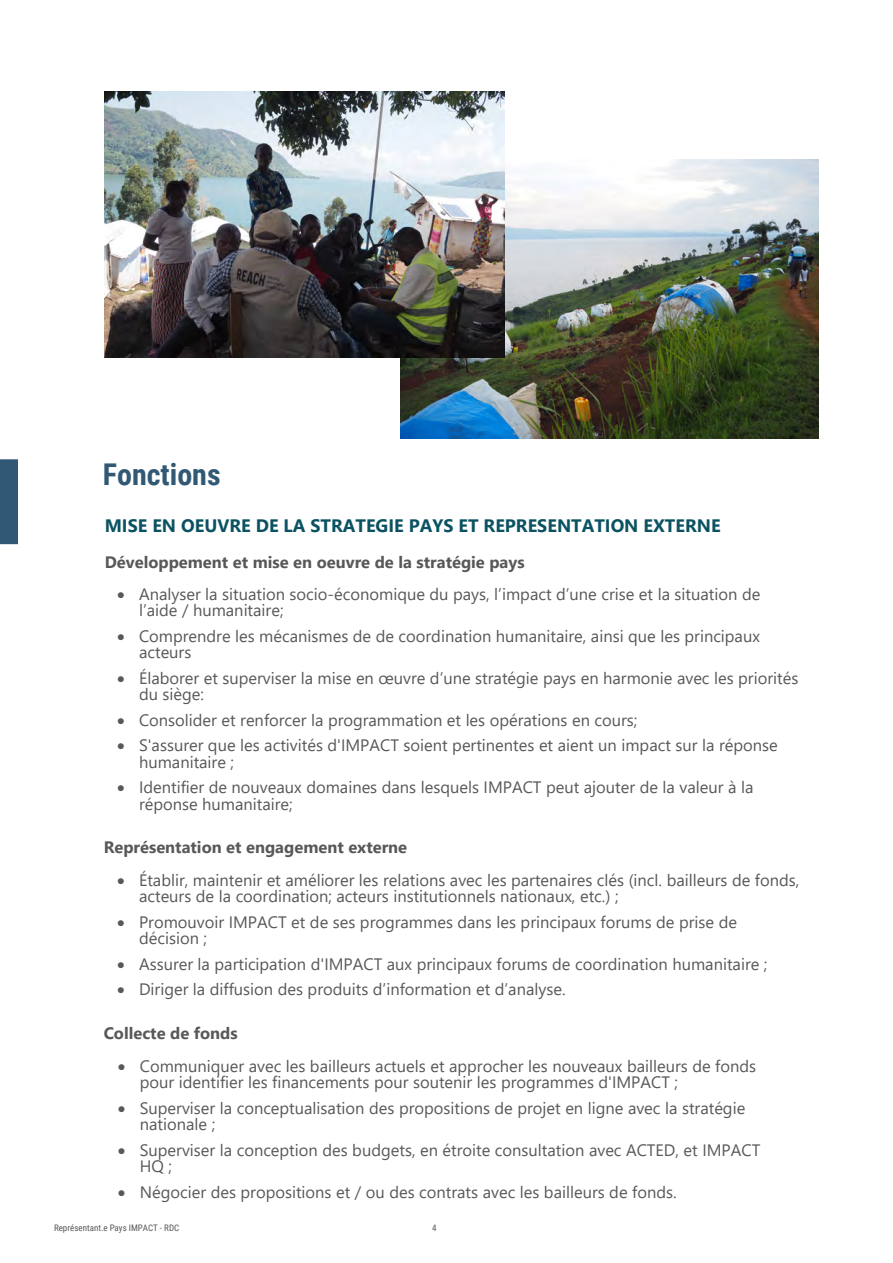
<style>
.page{position:relative;width:893px;height:1263px;background:#fff}
.page>*{position:absolute;margin:0;border:0;box-sizing:border-box;transform-origin:0 0}
.t1{font:700 30px "Roboto Condensed";color:#315975}
.t2{font:700 18px "Segoe UI";color:#0a5261}
.t3{font:16.5px/16.5px "Segoe UI";color:#58585a}
.t4{font:700 16.5px "Segoe UI";color:#58585a}
.t5{font:9px "Roboto Condensed";color:#58585a}
</style>
<div class="page">
<img style="left:400px;top:159px;width:419px;height:279px">
<div style="left:0;top:459px;width:18px;height:85px;background:#315975"></div>
<img style="left:104px;top:91px;width:400px;height:267px">
<h1 class="t1" style="left:103px;top:453px;width:119px">Fonctions</h1>
<p class="t2" style="left:105px;top:508px;width:617px">MISE EN OEUVRE DE LA STRATEGIE PAYS ET REPRESENTATION EXTERNE</p>
<p class="t4" style="left:105px;top:547px;width:421px">Développement et mise en oeuvre de la stratégie pays</p>
<p class="t3" style="left:139px;top:584px;width:623px;text-indent:-22px">• Analyser la situation socio-économique du pays, l’impact d’une crise et la situation de l’aide / humanitaire;</p>
<p class="t3" style="left:139px;top:626px;width:622px;text-indent:-22px">• Comprendre les mécanismes de de coordination humanitaire, ainsi que les principaux acteurs</p>
<p class="t3" style="left:139px;top:668px;width:661px;text-indent:-22px">• Élaborer et superviser la mise en œuvre d’une stratégie pays en harmonie avec les priorités du siège:</p>
<p class="t3" style="left:117px;top:710px;width:522px">• Consolider et renforcer la programmation et les opérations en cours;</p>
<p class="t3" style="left:139px;top:736px;width:640px;text-indent:-22px">• S'assurer que les activités d'IMPACT soient pertinentes et aient un impact sur la réponse humanitaire ;</p>
<p class="t3" style="left:139px;top:778px;width:616px;text-indent:-22px">• Identifier de nouveaux domaines dans lesquels IMPACT peut ajouter de la valeur à la réponse humanitaire;</p>
<p class="t4" style="left:104px;top:831px;width:305px">Représentation et engagement externe</p>
<p class="t3" style="left:139px;top:870px;width:662px;text-indent:-22px">• Établir, maintenir et améliorer les relations avec les partenaires clés (incl. bailleurs de fonds, acteurs de la coordination; acteurs institutionnels nationaux, etc.) ;</p>
<p class="t3" style="left:139px;top:912px;width:599px;text-indent:-22px">• Promouvoir IMPACT et de ses programmes dans les principaux forums de prise de décision ;</p>
<p class="t3" style="left:117px;top:954px;width:652px">• Assurer la participation d'IMPACT aux principaux forums de coordination humanitaire ;</p>
<p class="t3" style="left:117px;top:979px;width:450px">• Diriger la diffusion des produits d’information et d’analyse.</p>
<p class="t4" style="left:104px;top:1017px;width:136px">Collecte de fonds</p>
<p class="t3" style="left:140px;top:1056px;width:618px;text-indent:-22px">• Communiquer avec les bailleurs actuels et approcher les nouveaux bailleurs de fonds pour identifier les financements pour soutenir les programmes d'IMPACT ;</p>
<p class="t3" style="left:140px;top:1098px;width:607px;text-indent:-22px">• Superviser la conceptualisation des propositions de projet en ligne avec la stratégie nationale ;</p>
<p class="t3" style="left:140px;top:1140px;width:622px;text-indent:-22px">• Superviser la conception des budgets, en étroite consultation avec ACTED, et IMPACT<br>HQ ;</p>
<p class="t3" style="left:118px;top:1182px;width:560px">• Négocier des propositions et / ou des contrats avec les bailleurs de fonds.</p>
<p class="t5" style="left:54px;top:1221px;width:127px">Représentant.e Pays IMPACT - RDC</p>
<p class="t5" style="left:432px;top:1221px;width:6px">4</p>
</div>
